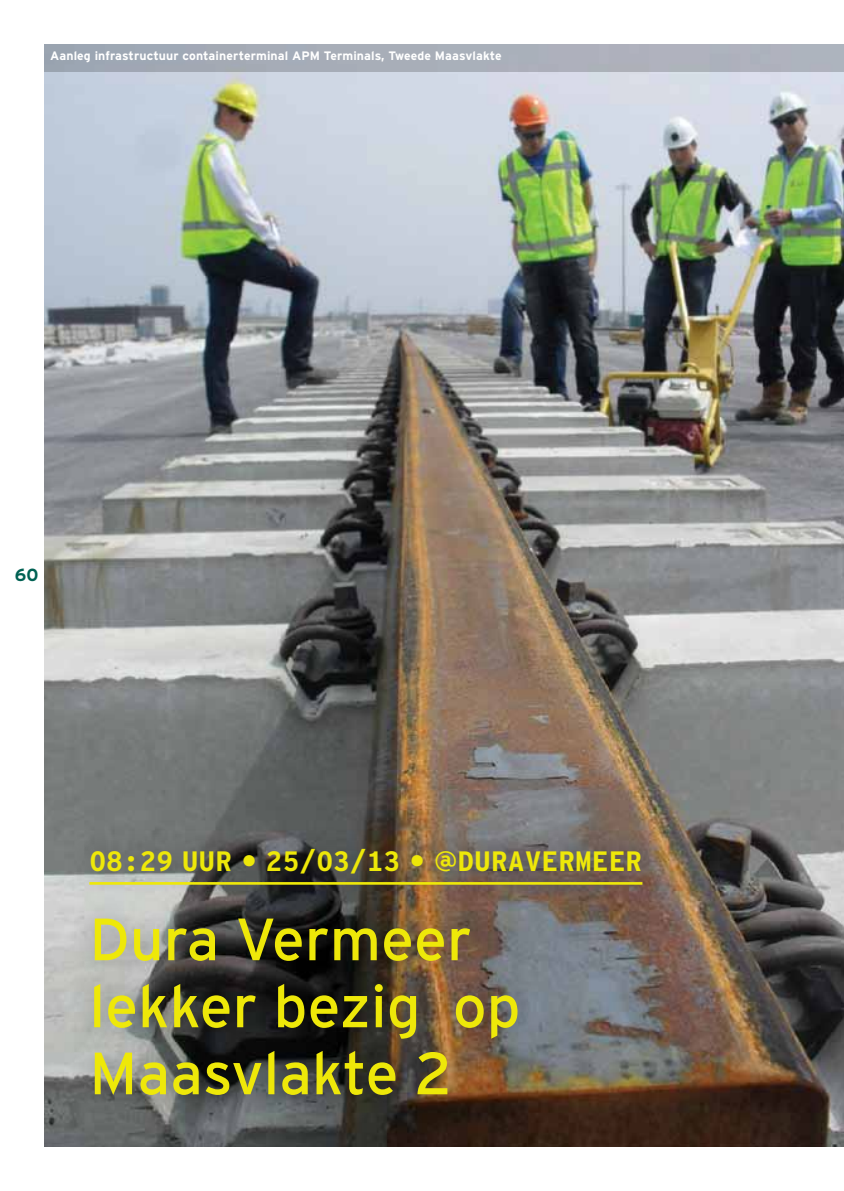
<style>
.page{position:relative;width:844px;height:1191px;background:#fff}
.page>*{position:absolute;margin:0;border:0;box-sizing:border-box;transform-origin:0 0}
.t1{font:59.5px/67px "Interstate";color:#eee809}
.t2{font:700 28px "Interstate Mono";color:#eee809}
.t3{font:700 17.5px "Interstate";color:#006153}
.t4{font:700 12.25px "Interstate";letter-spacing:.01em;color:#fff}
.s1{font-family:"Interstate"}
</style>
<div class="page">
<img style="left:45px;top:72px;width:798px;height:1074px">
<div style="left:64px;top:823px;width:603px;height:298px;background:#000;opacity:.4"></div>
<hr style="left:89px;top:882px;width:553px;height:2px;background:#eee809">
<div style="left:45px;top:45px;width:798px;height:27px;background:linear-gradient(to right,#9ea7b2,#b2b5bf)"></div>
<p class="t4" style="left:50px;top:49px;width:453px">Aanleg infrastructuur containerterminal APM Terminals, Tweede Maasvlakte</p>
<h3 class="t3" style="left:15px;top:564px;width:25px">60</h3>
<h2 class="t2" style="left:89px;top:845px;width:554px">08:29 UUR • 25/03/13 • <span class="s1">@</span>DURAVERMEER</h2>
<h1 class="t1" style="left:89px;top:905px;width:432px">Dura Vermeer lekker bezig op<br>Maasvlakte 2</h1>
</div>
